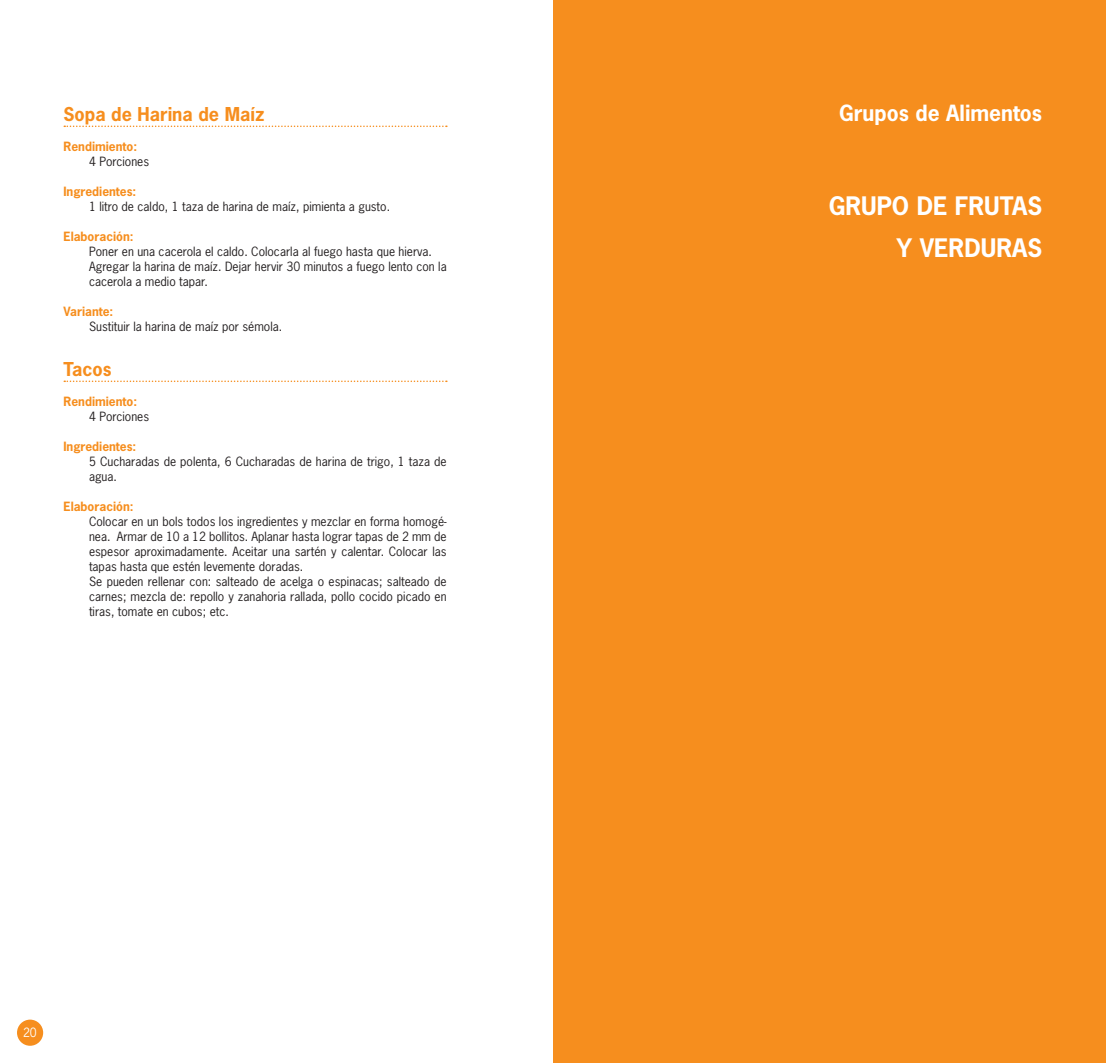
<style>
.page{position:relative;width:1106px;height:1063px;background:#fff}
.page>*{position:absolute;margin:0;border:0;box-sizing:border-box;transform-origin:0 0}
.t1{font:700 24px/41.5px "News Gothic Std";color:#fff}
.t2{font:700 21px "News Gothic Std";color:#fff}
.t3{font:700 18px "News Gothic Std";color:#f68e1e}
.t4{font:12px/15px "News Gothic Std";color:#231f20}
.t5{font:700 12px "News Gothic Std";color:#f68e1e}
.t6{font:12px "News Gothic Std";color:#fff}
</style>
<div class="page">
<div style="left:553px;top:0;width:553px;height:1063px;background:#f68e1e"></div>
<div style="left:17px;top:1020px;width:26px;height:26px;background:#f68e1e;border-radius:50%"></div>
<svg style="left:64px;top:126px;width:383px;height:1px"></svg>
<svg style="left:64px;top:381px;width:383px;height:1px"></svg>
<h3 class="t3" style="left:63px;top:103px;width:202px">Sopa de Harina de Maíz</h3>
<p class="t5" style="left:63px;top:139px;width:75px">Rendimiento:</p>
<p class="t4" style="left:89px;top:154px;width:62px">4 Porciones</p>
<p class="t5" style="left:63px;top:184px;width:74px">Ingredientes:</p>
<p class="t4" style="left:89px;top:199px;width:303px">1 litro de caldo, 1 taza de harina de maíz, pimienta a gusto.</p>
<p class="t5" style="left:63px;top:229px;width:72px">Elaboración:</p>
<p class="t4" style="left:89px;top:244px;width:359px">Poner en una cacerola el caldo. Colocarla al fuego hasta que hierva.<br>Agregar la harina de maíz. Dejar hervir 30 minutos a fuego lento con la cacerola a medio tapar.</p>
<p class="t5" style="left:63px;top:304px;width:51px">Variante:</p>
<p class="t4" style="left:89px;top:319px;width:195px">Sustituir la harina de maíz por sémola.</p>
<h3 class="t3" style="left:63px;top:358px;width:49px">Tacos</h3>
<p class="t5" style="left:63px;top:394px;width:75px">Rendimiento:</p>
<p class="t4" style="left:89px;top:409px;width:62px">4 Porciones</p>
<p class="t5" style="left:63px;top:439px;width:74px">Ingredientes:</p>
<p class="t4" style="left:89px;top:454px;width:359px">5 Cucharadas de polenta, 6 Cucharadas de harina de trigo, 1 taza de agua.</p>
<p class="t5" style="left:63px;top:499px;width:72px">Elaboración:</p>
<p class="t4" style="left:89px;top:514px;width:359px">Colocar en un bols todos los ingredientes y mezclar en forma homogé&shy;nea. Armar de 10 a 12 bollitos. Aplanar hasta lograr tapas de 2 mm de espesor aproximadamente. Aceitar una sartén y calentar. Colocar las tapas hasta que estén levemente doradas.<br>Se pueden rellenar con: salteado de acelga o espinacas; salteado de carnes; mezcla de: repollo y zanahoria rallada, pollo cocido picado en tiras, tomate en cubos; etc.</p>
<p class="t6" style="left:23px;top:1024px;width:15px">20</p>
<h2 class="t2" style="left:839px;top:99px;width:204px">Grupos de Alimentos</h2>
<h1 class="t1" style="left:828px;top:185px;width:34px">Grupo</h1>
<h1 class="t1" style="left:896px;top:185px;width:88px;text-indent:20px">de Frutas<br>Y verduras</h1>
</div>
